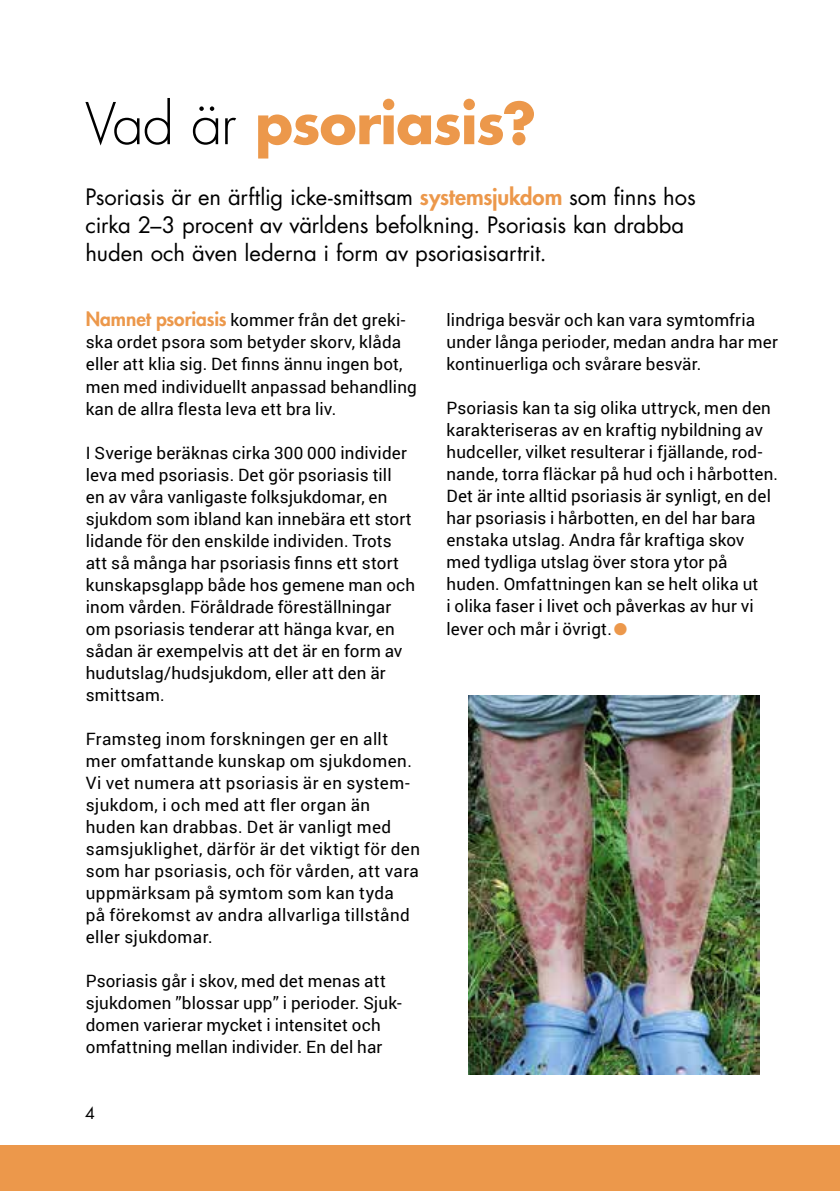
<style>
.page{position:relative;width:840px;height:1191px;background:#fff}
.page>*{position:absolute;margin:0;border:0;box-sizing:border-box;transform-origin:0 0}
.t1{font:700 56px "Futura Std";letter-spacing:-.02em;color:#ec984b}
.t2{font:22px/28px "Futura Std";letter-spacing:-.005em;color:#000}
.t3{font:17px/22px "Roboto";letter-spacing:.01em;color:#000}
.t4{font:16px "Futura Std";color:#000}
.s1{font-weight:300;color:#000}
.s2{font-weight:800;color:#ec984b}
.s3{font-family:"Futura Std";font-weight:800;font-size:19px;color:#ec984b}
.s4{color:#ec984b}
</style>
<div class="page">
<div style="left:0;top:1145px;width:839px;height:46px;background:#ec984b"></div>
<img style="left:468px;top:695px;width:291px;height:379px">
<h1 class="t1" style="left:85px;top:86px;width:452px"><span class="s1">Vad är</span> psoriasis?</h1>
<p class="t2" style="left:85px;top:183px;width:611px">Psoriasis är en ärftlig icke-smittsam <span class="s2">systemsjukdom</span> som finns hos cirka 2–3 procent av världens befolkning. Psoriasis kan drabba huden och även lederna i form av psoriasisartrit.</p>
<p class="t3" style="left:86px;top:309px;width:332px"><span class="s3">Namnet psoriasis</span> kommer från det greki&shy;ska ordet psora som betyder skorv, klåda eller att klia sig. Det finns ännu ingen bot, men med individuellt anpassad behandling kan de allra flesta leva ett bra liv.</p>
<p class="t3" style="left:86px;top:441px;width:331px">I Sverige beräknas cirka 300 000 individer leva med psoriasis. Det gör psoriasis till<br>en av våra vanligaste folksjukdomar, en sjukdom som ibland kan innebära ett stort lidande för den enskilde individen. Trots att så många har psoriasis finns ett stort kunskapsglapp både hos gemene man och inom vården. Föråldrade föreställningar om psoriasis tenderar att hänga kvar, en sådan är exempelvis att det är en form av hudutslag/hudsjukdom, eller att den är smittsam.</p>
<p class="t3" style="left:86px;top:727px;width:335px">Framsteg inom forskningen ger en allt mer omfattande kunskap om sjukdomen.<br>Vi vet numera att psoriasis är en system&shy;sjukdom, i och med att fler organ än huden kan drabbas. Det är vanligt med samsjuklighet, därför är det viktigt för den som har psoriasis, och för vården, att vara uppmärksam på symtom som kan tyda<br>på förekomst av andra allvarliga tillstånd eller sjukdomar.</p>
<p class="t3" style="left:86px;top:969px;width:317px">Psoriasis går i skov, med det menas att sjukdomen ”blossar upp” i perioder. Sjuk&shy;domen varierar mycket i intensitet och omfattning mellan individer. En del har</p>
<p class="t4" style="left:85px;top:1103px;width:11px">4</p>
<p class="t3" style="left:446px;top:309px;width:333px">lindriga besvär och kan vara symtomfria under långa perioder, medan andra har mer kontinuerliga och svårare besvär.</p>
<p class="t3" style="left:446px;top:397px;width:333px">Psoriasis kan ta sig olika uttryck, men den karakteriseras av en kraftig nybildning av hudceller, vilket resulterar i fjällande, rod&shy;nande, torra fläckar på hud och i hårbotten.<br>Det är inte alltid psoriasis är synligt, en del har psoriasis i hårbotten, en del har bara enstaka utslag. Andra får kraftiga skov med tydliga utslag över stora ytor på huden. Omfattningen kan se helt olika ut<br>i olika faser i livet och påverkas av hur vi lever och mår i övrigt.<span class="s4">●</span></p>
</div>
